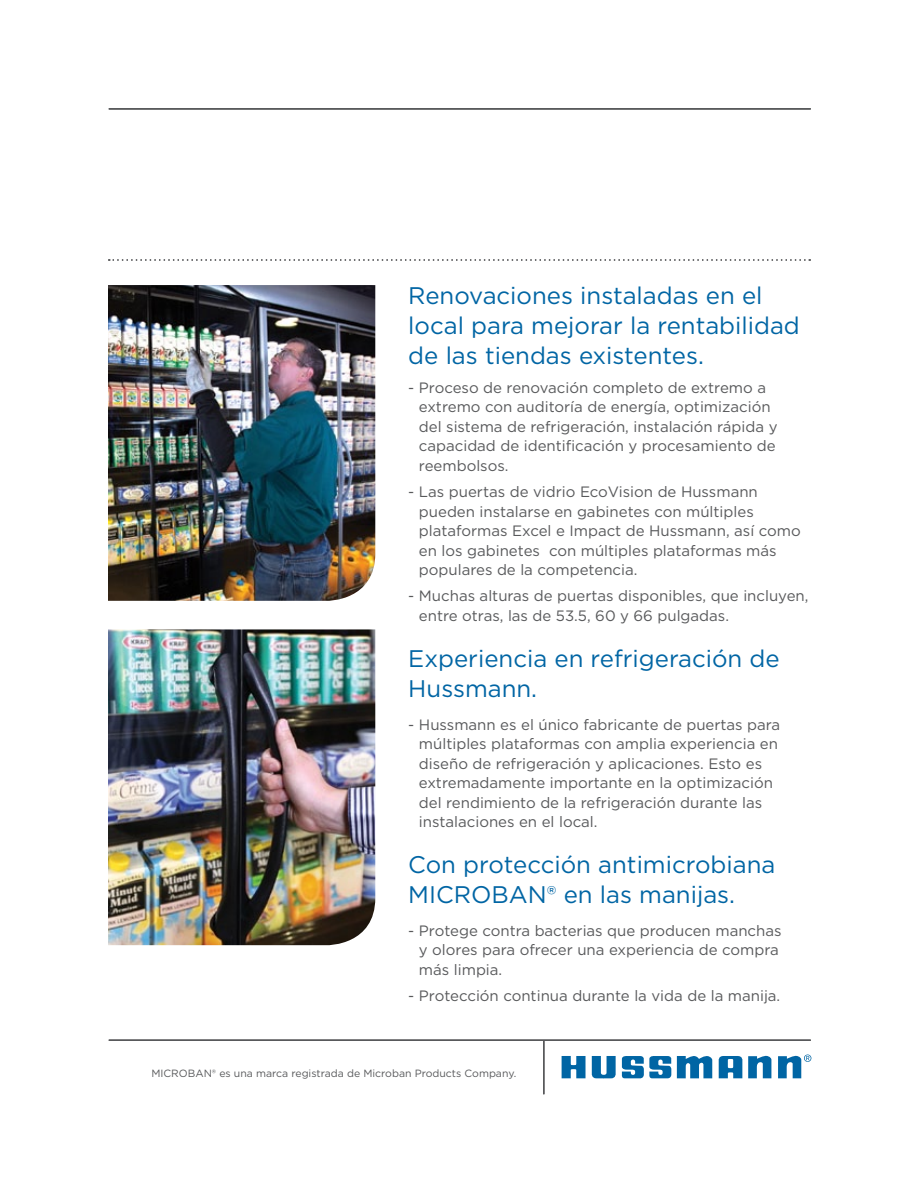
<style>
.page{position:relative;width:918px;height:1188px;background:#fff}
.page>*{position:absolute;margin:0;border:0;box-sizing:border-box;transform-origin:0 0}
.t1{font:24px/30px "Gotham";color:#0065a4}
.t2{font:15px/19.5px "Gotham";color:#58595b}
.t3{font:10.5px "Gotham";color:#58595b}
</style>
<div class="page">
<hr style="left:109px;top:108px;width:702px;height:2px;background:#58595b">
<hr style="left:109px;top:1040px;width:702px;height:1px;background:#58595b">
<hr style="left:543px;top:1041px;width:1px;height:53px;background:#58595b">
<svg style="left:109px;top:259px;width:701px;height:2px"></svg>
<svg style="left:677px;top:1056px;width:35px;height:22px"></svg>
<svg style="left:592px;top:1056px;width:24px;height:22px"></svg>
<svg style="left:622px;top:1056px;width:49px;height:23px"></svg>
<svg style="left:562px;top:1056px;width:24px;height:22px"></svg>
<svg style="left:778px;top:1055px;width:33px;height:23px"></svg>
<svg style="left:718px;top:1055px;width:53px;height:23px"></svg>
<img style="left:108px;top:629px;width:267px;height:316px">
<img style="left:108px;top:285px;width:267px;height:316px">
<h1 class="t1" style="left:408px;top:281px;width:393px">Renovaciones instaladas en el local para mejorar la rentabilidad de las tiendas existentes.</h1>
<p class="t2" style="left:419px;top:378px;width:360px;text-indent:-11px">- Proceso de renovación completo de extremo a extremo con auditoría de energía, optimización del sistema de refrigeración, instalación rápida y capacidad de identificación y procesamiento de reembolsos.</p>
<p class="t2" style="left:419px;top:482px;width:383px;text-indent:-11px">- Las puertas de vidrio EcoVision de Hussmann pueden instalarse en gabinetes con múltiples plataformas Excel e Impact de Hussmann, así como en los gabinetes con múltiples plataformas más populares de la competencia.</p>
<p class="t2" style="left:419px;top:586px;width:391px;text-indent:-11px">- Muchas alturas de puertas disponibles, que incluyen, entre otras, las de 53.5, 60 y 66 pulgadas.</p>
<h1 class="t1" style="left:408px;top:643px;width:373px">Experiencia en refrigeración de<br>Hussmann.</h1>
<p class="t2" style="left:419px;top:714px;width:363px;text-indent:-11px">- Hussmann es el único fabricante de puertas para múltiples plataformas con amplia experiencia en diseño de refrigeración y aplicaciones. Esto es extremadamente importante en la optimización del rendimiento de la refrigeración durante las instalaciones en el local.</p>
<h1 class="t1" style="left:408px;top:849px;width:369px">Con protección antimicrobiana<br>Micro</h1>
<h1 class="t1" style="left:492px;top:879px;width:245px">ban® en las manijas.</h1>
<p class="t2" style="left:419px;top:921px;width:364px;text-indent:-11px">- Protege contra bacterias que producen manchas y olores para ofrecer una experiencia de compra más limpia.</p>
<p class="t2" style="left:408px;top:986px;width:373px">- Protección continua durante la vida de la manija.</p>
<p class="t3" style="left:151px;top:1067px;width:366px">MICROBAN® es una marca registrada de Microban Products Company.</p>
</div>
